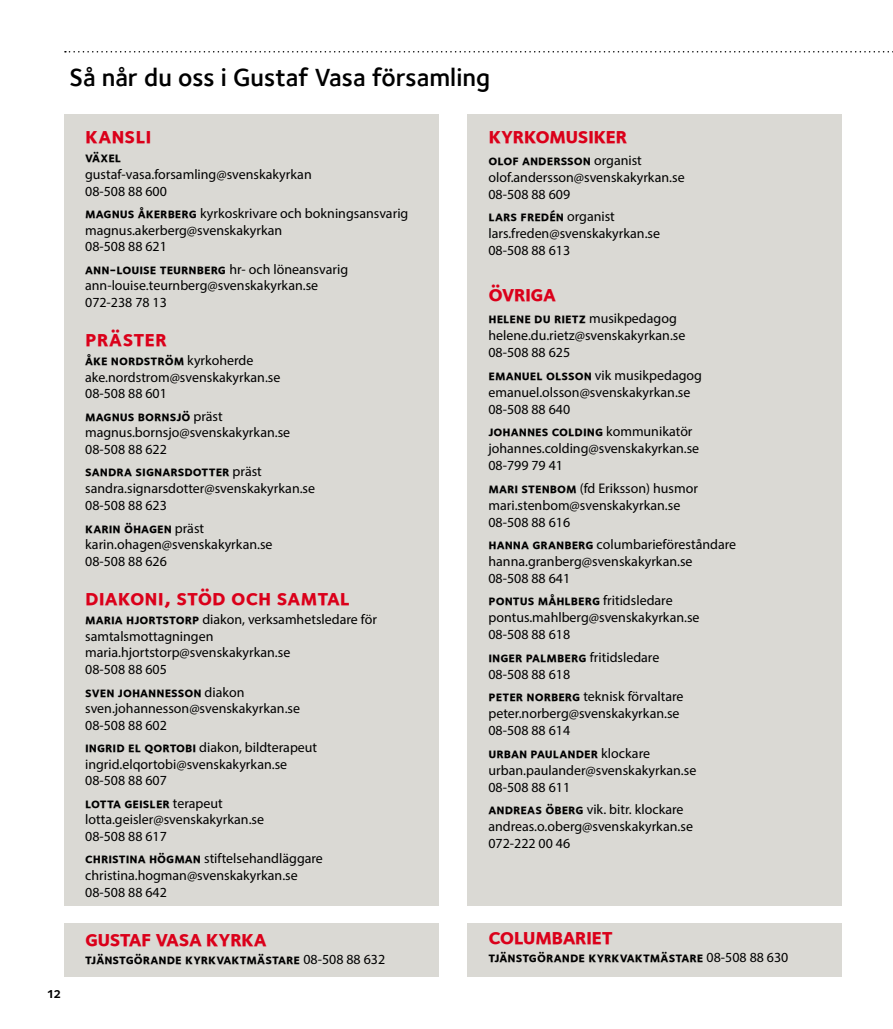
<style>
.page{position:relative;width:893px;height:1029px;background:#fff}
.page>*{position:absolute;margin:0;border:0;box-sizing:border-box;transform-origin:0 0}
.t1{font:600 25.5px "Foundry Sterling";color:#000}
.t2{font:22.5px "Foundry Sterling Bold Expert";letter-spacing:-.03em;color:#da001a}
.t3{font:22.5px "Foundry Sterling Bold Expert";color:#da001a}
.t4{font:15px "Foundry Sterling Demi Expert";color:#000}
.t5{font:13.95px/17px "Myriad Pro";color:#000}
.t6{font:13.95px "Foundry Sterling Bold Expert";color:#000}
.s1{font-family:"Foundry Sterling Bold Expert"}
.s2{font-family:"Myriad Pro"}
</style>
<div class="page">
<svg style="left:65px;top:51px;width:828px;height:2px"></svg>
<div style="left:467px;top:114px;width:375px;height:792px;background:#dad9d4"></div>
<div style="left:64px;top:114px;width:375px;height:792px;background:#dad9d4"></div>
<div style="left:64px;top:923px;width:375px;height:54px;background:#dad9d4"></div>
<div style="left:467px;top:923px;width:375px;height:54px;background:#dad9d4"></div>
<h1 class="t1" style="left:69px;top:62px;width:422px">Så når du oss i Gustaf Vasa församling</h1>
<h2 class="t2" style="left:85px;top:122px;width:68px">kansli</h2>
<p class="t6" style="left:85px;top:149px;width:38px">växel</p>
<p class="t5" style="left:85px;top:165px;width:228px">gustaf-vasa.forsamling@svenskakyrkan<br>08-508 88 600</p>
<p class="t5" style="left:85px;top:205px;width:325px;line-height:16.5px"><span class="s1">magnus åkerberg</span> kyrkoskrivare och bokningsansvarig magnus.akerberg@svenskakyrkan<br>08-508 88 621</p>
<p class="t6" style="left:85px;top:260px;width:265px">ann-louise teurnberg <span class="s2">hr- och löneansvarig</span></p>
<p class="t5" style="left:85px;top:277px;width:235px;line-height:16.5px">ann-louise.teurnberg@svenskakyrkan.se<br>072-238 78 13</p>
<h2 class="t3" style="left:85px;top:325px;width:83px">präster</h2>
<p class="t6" style="left:85px;top:352px;width:170px">åke nordström <span class="s2">kyrkoherde</span></p>
<p class="t5" style="left:85px;top:369px;width:197px;line-height:16.5px">ake.nordstrom@svenskakyrkan.se<br>08-508 88 601</p>
<p class="t6" style="left:85px;top:408px;width:139px">magnus bornsjö <span class="s2">präst</span></p>
<p class="t5" style="left:85px;top:424px;width:207px;line-height:16.5px">magnus.bornsjo@svenskakyrkan.se<br>08-508 88 622</p>
<p class="t6" style="left:85px;top:463px;width:178px">sandra signarsdotter <span class="s2">präst</span></p>
<p class="t5" style="left:85px;top:480px;width:231px">sandra.signarsdotter@svenskakyrkan.se<br>08-508 88 623</p>
<p class="t6" style="left:85px;top:520px;width:121px">karin öhagen <span class="s2">präst</span></p>
<p class="t5" style="left:85px;top:536px;width:189px;line-height:16.5px">karin.ohagen@svenskakyrkan.se<br>08-508 88 626</p>
<h2 class="t3" style="left:85px;top:584px;width:267px">diakoni, stöd och samtal</h2>
<p class="t5" style="left:85px;top:611px;width:293px"><span class="s1">maria hjortstorp</span> diakon, verksamhetsledare för samtalsmottagningen maria.hjortstorp@svenskakyrkan.se<br>08-508 88 605</p>
<p class="t6" style="left:85px;top:684px;width:161px">sven johannesson <span class="s2">diakon</span></p>
<p class="t5" style="left:85px;top:700px;width:216px;line-height:16.5px">sven.johannesson@svenskakyrkan.se<br>08-508 88 602</p>
<p class="t5" style="left:85px;top:739px;width:234px;line-height:16.5px"><span class="s1">ingrid el qortobi</span> diakon, bildterapeut ingrid.elqortobi@svenskakyrkan.se<br>08-508 88 607</p>
<p class="t6" style="left:85px;top:795px;width:139px">lotta geisler <span class="s2">terapeut</span></p>
<p class="t5" style="left:85px;top:811px;width:180px;line-height:16.5px">lotta.geisler@svenskakyrkan.se<br>08-508 88 617</p>
<p class="t5" style="left:85px;top:850px;width:239px"><span class="s1">christina högman</span> stiftelsehandläggare christina.hogman@svenskakyrkan.se<br>08-508 88 642</p>
<h2 class="t2" style="left:85px;top:925px;width:183px">gustaf vasa kyrka</h2>
<p class="t6" style="left:85px;top:951px;width:301px">tjänstgörande kyrkvaktmästare <span class="s2">08-508 88 632</span></p>
<h2 class="t2" style="left:488px;top:122px;width:140px">kyrkomusiker</h2>
<p class="t6" style="left:488px;top:152px;width:155px">olof andersson <span class="s2">organist</span></p>
<p class="t5" style="left:488px;top:169px;width:198px">olof.andersson@svenskakyrkan.se<br>08-508 88 609</p>
<p class="t6" style="left:488px;top:208px;width:128px">lars fredén <span class="s2">organist</span></p>
<p class="t5" style="left:488px;top:225px;width:173px">lars.freden@svenskakyrkan.se<br>08-508 88 613</p>
<h2 class="t2" style="left:488px;top:280px;width:69px">övriga</h2>
<p class="t6" style="left:488px;top:310px;width:190px">helene du rietz <span class="s2">musikpedagog</span></p>
<p class="t5" style="left:488px;top:327px;width:198px">helene.du.rietz@svenskakyrkan.se<br>08-508 88 625</p>
<p class="t5" style="left:488px;top:367px;width:215px"><span class="s1">emanuel olsson</span> vik musikpedagog emanuel.olsson@svenskakyrkan.se<br>08-508 88 640</p>
<p class="t6" style="left:488px;top:423px;width:206px">johannes colding <span class="s2">kommunikatör</span></p>
<p class="t5" style="left:488px;top:440px;width:212px">johannes.colding@svenskakyrkan.se<br>08-799 79 41</p>
<p class="t5" style="left:488px;top:479px;width:211px"><span class="s1">mari stenbom</span> (fd Eriksson) husmor mari.stenbom@svenskakyrkan.se<br>08-508 88 616</p>
<p class="t5" style="left:488px;top:536px;width:249px"><span class="s1">hanna granberg</span> columbarieföreståndare hanna.granberg@svenskakyrkan.se<br>08-508 88 641</p>
<p class="t6" style="left:488px;top:592px;width:186px">pontus måhlberg <span class="s2">fritidsledare</span></p>
<p class="t5" style="left:488px;top:609px;width:213px">pontus.mahlberg@svenskakyrkan.se<br>08-508 88 618</p>
<p class="t6" style="left:488px;top:649px;width:172px">inger palmberg <span class="s2">fritidsledare</span></p>
<p class="t5" style="left:488px;top:663px;width:197px;line-height:22.5px">08-508 88 618<br><span class="s1">peter norberg</span> teknisk förvaltare</p>
<p class="t5" style="left:488px;top:705px;width:193px">peter.norberg@svenskakyrkan.se<br>08-508 88 614</p>
<p class="t6" style="left:488px;top:745px;width:163px">urban paulander <span class="s2">klockare</span></p>
<p class="t5" style="left:488px;top:761px;width:209px">urban.paulander@svenskakyrkan.se<br>08-508 88 611</p>
<p class="t5" style="left:488px;top:801px;width:206px"><span class="s1">andreas öberg</span> vik. bitr. klockare andreas.o.oberg@svenskakyrkan.se<br>072-222 00 46</p>
<h2 class="t2" style="left:488px;top:923px;width:126px">columbariet</h2>
<p class="t6" style="left:488px;top:949px;width:301px">tjänstgörande kyrkvaktmästare <span class="s2">08-508 88 630</span></p>
<p class="t4" style="left:48px;top:983px;width:14px">12</p>
</div>
